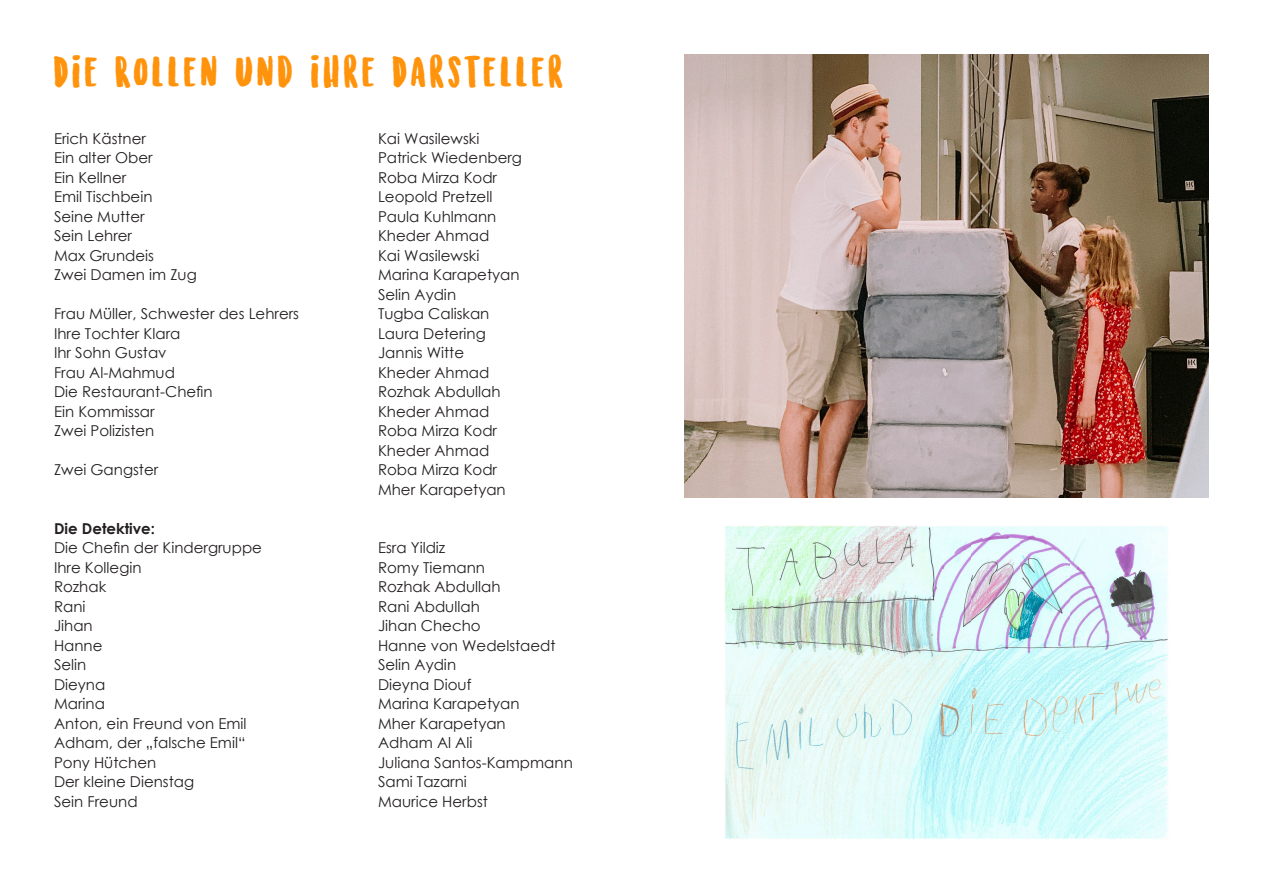
<style>
.page{position:relative;width:1263px;height:893px;background:#fff}
.page>*{position:absolute;margin:0;border:0;box-sizing:border-box;transform-origin:0 0}
.t1{font:40.5px "Sunrise International Demo";letter-spacing:.1em;color:#ff930c}
.t2{font:15px "Century Gothic";color:#231f20}
.t3{font:700 15px "Century Gothic";color:#231f20}
</style>
<div class="page">
<img style="left:725px;top:526px;width:443px;height:313px">
<img style="left:684px;top:54px;width:525px;height:443px">
<p class="t1" style="left:54px;top:54px;width:510px">DIE ROLLEN UND IHRE DARSTELLER</p>
<p class="t2" style="left:54px;top:128px;width:93px">Erich Kästner</p>
<p class="t2" style="left:378px;top:128px;width:103px">Kai Wasilewski</p>
<p class="t2" style="left:54px;top:147px;width:100px">Ein alter Ober</p>
<p class="t2" style="left:378px;top:147px;width:146px">Patrick Wiedenberg</p>
<p class="t2" style="left:54px;top:167px;width:74px">Ein Kellner</p>
<p class="t2" style="left:378px;top:167px;width:121px">Roba Mirza Kodr</p>
<p class="t2" style="left:54px;top:186px;width:100px">Emil Tischbein</p>
<p class="t2" style="left:378px;top:186px;width:116px">Leopold Pretzell</p>
<p class="t2" style="left:54px;top:206px;width:92px">Seine Mutter</p>
<p class="t2" style="left:378px;top:206px;width:120px">Paula Kuhlmann</p>
<p class="t2" style="left:54px;top:225px;width:80px">Sein Lehrer</p>
<p class="t2" style="left:378px;top:225px;width:113px">Kheder Ahmad</p>
<p class="t2" style="left:54px;top:245px;width:102px">Max Grundeis</p>
<p class="t2" style="left:378px;top:245px;width:103px">Kai Wasilewski</p>
<p class="t2" style="left:54px;top:264px;width:144px">Zwei Damen im Zug</p>
<p class="t2" style="left:378px;top:264px;width:143px">Marina Karapetyan</p>
<p class="t2" style="left:378px;top:284px;width:80px">Selin Aydin</p>
<p class="t2" style="left:54px;top:303px;width:247px">Frau Müller, Schwester des Lehrers</p>
<p class="t2" style="left:378px;top:303px;width:113px">Tugba Caliskan</p>
<p class="t2" style="left:54px;top:323px;width:128px">Ihre Tochter Klara</p>
<p class="t2" style="left:378px;top:323px;width:109px">Laura Detering</p>
<p class="t2" style="left:54px;top:342px;width:114px">Ihr Sohn Gustav</p>
<p class="t2" style="left:378px;top:342px;width:88px">Jannis Witte</p>
<p class="t2" style="left:54px;top:362px;width:123px">Frau Al-Mahmud</p>
<p class="t2" style="left:378px;top:362px;width:113px">Kheder Ahmad</p>
<p class="t2" style="left:54px;top:381px;width:160px">Die Restaurant-Chefin</p>
<p class="t2" style="left:378px;top:381px;width:124px">Rozhak Abdullah</p>
<p class="t2" style="left:54px;top:401px;width:102px">Ein Kommissar</p>
<p class="t2" style="left:378px;top:401px;width:113px">Kheder Ahmad</p>
<p class="t2" style="left:54px;top:420px;width:102px">Zwei Polizisten</p>
<p class="t2" style="left:378px;top:420px;width:121px">Roba Mirza Kodr</p>
<p class="t2" style="left:378px;top:440px;width:113px">Kheder Ahmad</p>
<p class="t2" style="left:54px;top:459px;width:106px">Zwei Gangster</p>
<p class="t2" style="left:378px;top:459px;width:121px">Roba Mirza Kodr</p>
<p class="t2" style="left:378px;top:479px;width:129px">Mher Karapetyan</p>
<p class="t3" style="left:54px;top:517px;width:103px">Die Detektive:</p>
<p class="t2" style="left:54px;top:537px;width:209px">Die Chefin der Kindergruppe</p>
<p class="t2" style="left:378px;top:537px;width:69px">Esra Yildiz</p>
<p class="t2" style="left:54px;top:557px;width:89px">Ihre Kollegin</p>
<p class="t2" style="left:378px;top:557px;width:108px">Romy Tiemann</p>
<p class="t2" style="left:54px;top:576px;width:54px">Rozhak</p>
<p class="t2" style="left:378px;top:576px;width:124px">Rozhak Abdullah</p>
<p class="t2" style="left:54px;top:596px;width:33px">Rani</p>
<p class="t2" style="left:378px;top:596px;width:103px">Rani Abdullah</p>
<p class="t2" style="left:54px;top:615px;width:40px">Jihan</p>
<p class="t2" style="left:378px;top:615px;width:104px">Jihan Checho</p>
<p class="t2" style="left:54px;top:635px;width:50px">Hanne</p>
<p class="t2" style="left:378px;top:635px;width:179px">Hanne von Wedelstaedt</p>
<p class="t2" style="left:54px;top:654px;width:34px">Selin</p>
<p class="t2" style="left:378px;top:654px;width:80px">Selin Aydin</p>
<p class="t2" style="left:54px;top:674px;width:53px">Dieyna</p>
<p class="t2" style="left:378px;top:674px;width:95px">Dieyna Diouf</p>
<p class="t2" style="left:54px;top:693px;width:52px">Marina</p>
<p class="t2" style="left:378px;top:693px;width:143px">Marina Karapetyan</p>
<p class="t2" style="left:54px;top:713px;width:194px">Anton, ein Freund von Emil</p>
<p class="t2" style="left:378px;top:713px;width:129px">Mher Karapetyan</p>
<p class="t2" style="left:54px;top:732px;width:193px">Adham, der „falsche Emil“</p>
<p class="t2" style="left:378px;top:732px;width:96px">Adham Al Ali</p>
<p class="t2" style="left:54px;top:752px;width:104px">Pony Hütchen</p>
<p class="t2" style="left:378px;top:752px;width:196px">Juliana Santos-Kampmann</p>
<p class="t2" style="left:54px;top:771px;width:142px">Der kleine Dienstag</p>
<p class="t2" style="left:378px;top:771px;width:90px">Sami Tazarni</p>
<p class="t2" style="left:54px;top:791px;width:85px">Sein Freund</p>
<p class="t2" style="left:378px;top:791px;width:111px">Maurice Herbst</p>
</div>
